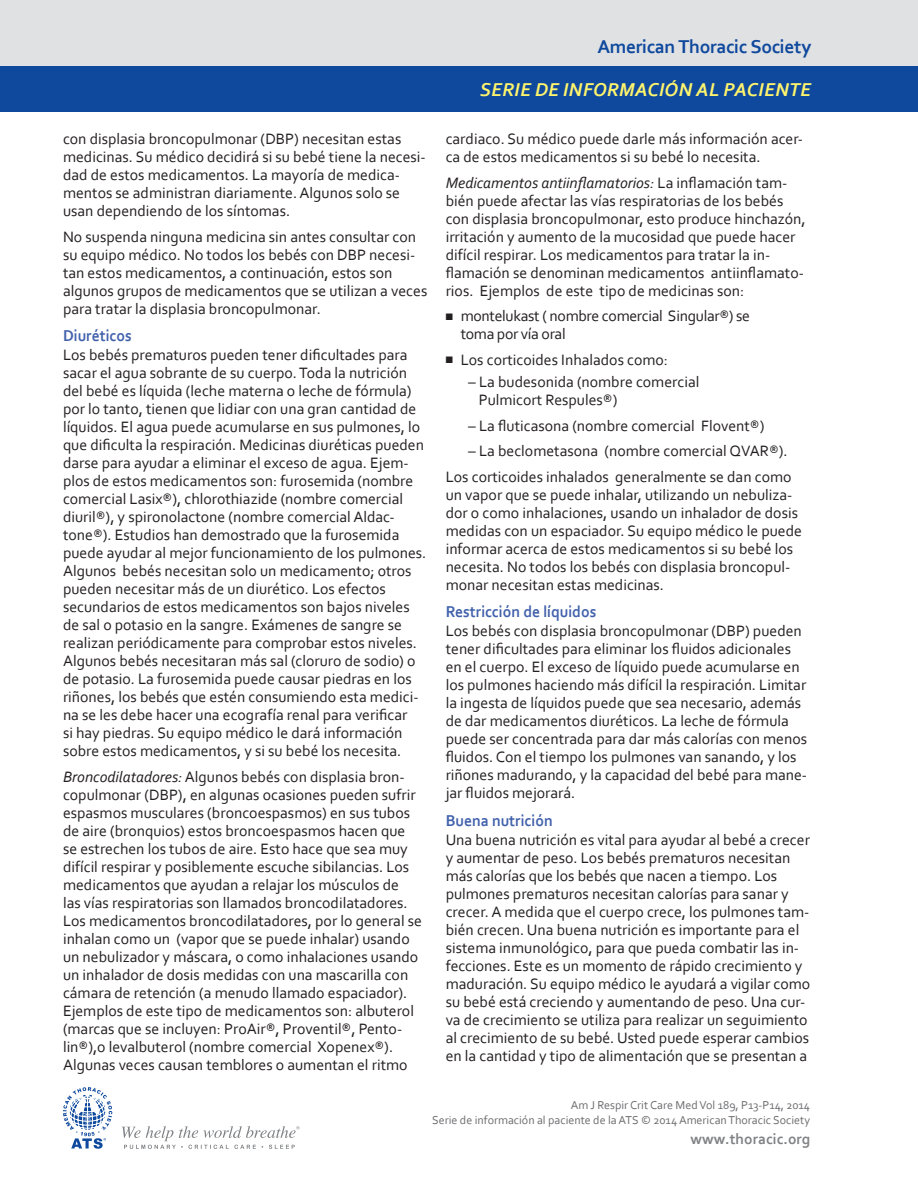
<style>
.page{position:relative;width:918px;height:1188px;background:#fff}
.page>*{position:absolute;margin:0;border:0;box-sizing:border-box;transform-origin:0 0}
.t1{font:italic 700 19.5px "Corbel";letter-spacing:.02em;color:#fff46d}
.t2{font:700 19.5px "Corbel";letter-spacing:-.02em;color:#0f499d}
.Body_Headline{font:700 16.5px "Corbel";color:#4262ac;scale:.95 1}
.Body{font:15.75px/18px "Corbel";color:#231f20}
.Body-2{font:15.75px/18px "Corbel";letter-spacing:-.02em;color:#231f20}
.t3{font:700 15.45px "Corbel";color:#808285}
.Copyright_Info{font:12px "Corbel";color:#6c6d70}
.s1{font-style:italic}
</style>
<div class="page">
<div style="left:0;top:0;width:918px;height:66px;background:#e0e1e3"></div>
<div style="left:0;top:66px;width:918px;height:45px;background:#0f499d"></div>
<svg style="left:63px;top:1087px;width:49px;height:62px"></svg>
<svg style="left:122px;top:1126px;width:178px;height:23px"></svg>
<p class="t2" style="left:597px;top:34px;width:216px">American Thoracic Society</p>
<p class="t1" style="left:480px;top:78px;width:333px">SERIE DE INFORMACIÓN AL PACIENTE</p>
<p class="Body" style="left:446px;top:129px;width:359px">cardiaco. Su médico puede darle más información acer&shy;ca de estos medicamentos si su bebé lo necesita.</p>
<p class="Body" style="left:446px;top:173px;width:361px"><span class="s1">Medicamentos antiinflamatorios:</span> La inflamación tam&shy;bién puede afectar las vías respiratorias de los bebés con displasia broncopulmonar, esto produce hinchazón, irritación y aumento de la mucosidad que puede hacer difícil respirar. Los medicamentos para tratar la in&shy;flamación se denominan medicamentos antiinflamato&shy;rios. Ejemplos de este tipo de medicinas son:</p>
<p class="Body-2" style="left:461px;top:306px;width:291px;text-indent:-15px">■ montelukast ( nombre comercial Singular®) se toma por vía oral</p>
<p class="Body" style="left:446px;top:350px;width:224px">■ Los corticoides Inhalados como:</p>
<p class="Body" style="left:479px;top:372px;width:222px;text-indent:-10px">– La budesonida (nombre comercial<br>Pulmicort Respules®)</p>
<p class="Body" style="left:468px;top:416px;width:298px">– La fluticasona (nombre comercial Flovent®)</p>
<p class="Body" style="left:468px;top:441px;width:321px">– La beclometasona (nombre comercial QVAR®).</p>
<p class="Body" style="left:446px;top:467px;width:358px">Los corticoides inhalados generalmente se dan como un vapor que se puede inhalar, utilizando un nebuliza&shy;dor o como inhalaciones, usando un inhalador de dosis medidas con un espaciador. Su equipo médico le puede informar acerca de estos medicamentos si su bebé los necesita. No todos los bebés con displasia broncopul&shy;monar necesitan estas medicinas.</p>
<p class="Body_Headline" style="left:446px;top:601px;width:160px">Restricción de líquidos</p>
<p class="Body" style="left:446px;top:622px;width:363px">Los bebés con displasia broncopulmonar (DBP) pueden tener dificultades para eliminar los fluidos adicionales en el cuerpo. El exceso de líquido puede acumularse en los pulmones haciendo más difícil la respiración. Limitar la ingesta de líquidos puede que sea necesario, además de dar medicamentos diuréticos. La leche de fórmula puede ser concentrada para dar más calorías con menos fluidos. Con el tiempo los pulmones van sanando, y los riñones madurando, y la capacidad del bebé para mane&shy;jar fluidos mejorará.</p>
<p class="Body_Headline" style="left:446px;top:810px;width:114px">Buena nutrición</p>
<p class="Body" style="left:446px;top:830px;width:366px">Una buena nutrición es vital para ayudar al bebé a crecer y aumentar de peso. Los bebés prematuros necesitan más calorías que los bebés que nacen a tiempo. Los pulmones prematuros necesitan calorías para sanar y crecer. A medida que el cuerpo crece, los pulmones tam&shy;bién crecen. Una buena nutrición es importante para el sistema inmunológico, para que pueda combatir las in&shy;fecciones. Este es un momento de rápido crecimiento y maduración. Su equipo médico le ayudará a vigilar como su bebé está creciendo y aumentando de peso. Una cur&shy;va de crecimiento se utiliza para realizar un seguimiento al crecimiento de su bebé. Usted puede esperar cambios en la cantidad y tipo de alimentación que se presentan a</p>
<p class="Copyright_Info" style="left:571px;top:1098px;width:241px">Am J Respir Crit Care Med Vol 189, P13-P14, 2014</p>
<p class="Copyright_Info" style="left:432px;top:1112px;width:379px">Serie de información al paciente de la ATS © 2014 American Thoracic Society</p>
<p class="Body" style="left:63px;top:129px;width:364px">con displasia broncopulmonar (DBP) necesitan estas medicinas. Su médico decidirá si su bebé tiene la necesi&shy;dad de estos medicamentos. La mayoría de medica&shy;mentos se administran diariamente. Algunos solo se usan dependiendo de los síntomas.</p>
<p class="Body" style="left:63px;top:227px;width:366px">No suspenda ninguna medicina sin antes consultar con su equipo médico. No todos los bebés con DBP necesi&shy;tan estos medicamentos, a continuación, estos son algunos grupos de medicamentos que se utilizan a veces para tratar la displasia broncopulmonar.</p>
<p class="Body_Headline" style="left:63px;top:325px;width:74px">Diuréticos</p>
<p class="Body" style="left:63px;top:346px;width:365px">Los bebés prematuros pueden tener dificultades para sacar el agua sobrante de su cuerpo. Toda la nutrición del bebé es líquida (leche materna o leche de fórmula) por lo tanto, tienen que lidiar con una gran cantidad de líquidos. El agua puede acumularse en sus pulmones, lo que dificulta la respiración. Medicinas diuréticas pueden darse para ayudar a eliminar el exceso de agua. Ejem&shy;plos de estos medicamentos son: furosemida (nombre comercial Lasix®), chlorothiazide (nombre comercial diuril®), y spironolactone (nombre comercial Aldac&shy;tone®). Estudios han demostrado que la furosemida puede ayudar al mejor funcionamiento de los pulmones.<br>Algunos bebés necesitan solo un medicamento; otros pueden necesitar más de un diurético. Los efectos secundarios de estos medicamentos son bajos niveles de sal o potasio en la sangre. Exámenes de sangre se realizan periódicamente para comprobar estos niveles.<br>Algunos bebés necesitaran más sal (cloruro de sodio) o de potasio. La furosemida puede causar piedras en los riñones, los bebés que estén consumiendo esta medici&shy;na se les debe hacer una ecografía renal para verificar<br>si hay piedras. Su equipo médico le dará información sobre estos medicamentos, y si su bebé los necesita.</p>
<p class="Body" style="left:63px;top:767px;width:361px"><span class="s1">Broncodilatadores:</span> Algunos bebés con displasia bron&shy;copulmonar (DBP), en algunas ocasiones pueden sufrir espasmos musculares (broncoespasmos) en sus tubos de aire (bronquios) estos broncoespasmos hacen que se estrechen los tubos de aire. Esto hace que sea muy difícil respirar y posiblemente escuche sibilancias. Los medicamentos que ayudan a relajar los músculos de<br>las vías respiratorias son llamados broncodilatadores.<br>Los medicamentos broncodilatadores, por lo general se inhalan como un (vapor que se puede inhalar) usando un nebulizador y máscara, o como inhalaciones usando un inhalador de dosis medidas con una mascarilla con cámara de retención (a menudo llamado espaciador).<br>Ejemplos de este tipo de medicamentos son: albuterol (marcas que se incluyen: ProAir®, Proventil®, Pento&shy;lin®),o levalbuterol (nombre comercial Xopenex®).<br>Algunas veces causan temblores o aumentan el ritmo</p>
<p class="t3" style="left:691px;top:1130px;width:121px">www.thoracic.org</p>
</div>
